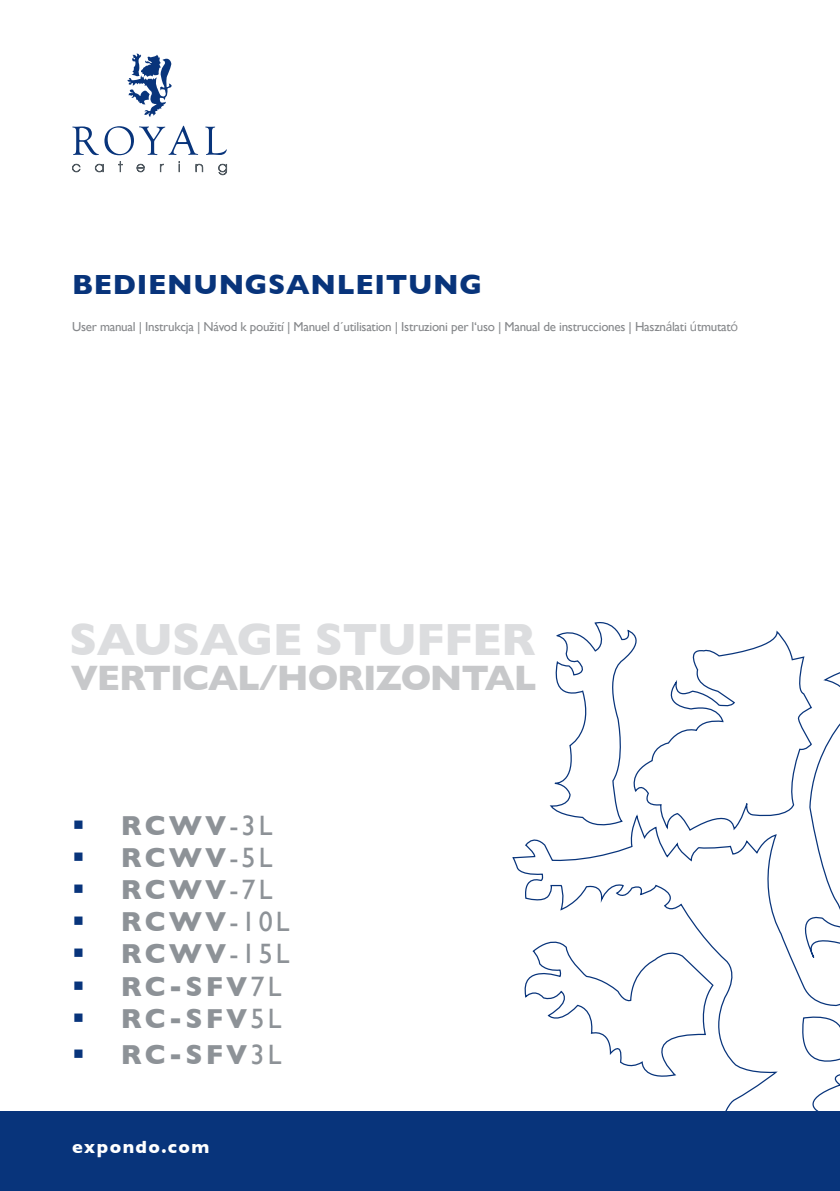
<style>
.page{position:relative;width:840px;height:1191px;background:#fff}
.page>*{position:absolute;margin:0;border:0;box-sizing:border-box;transform-origin:0 0}
.t1{font:700 46px "Gill Sans";letter-spacing:-.015em;color:#dcdddf}
.t2{font:700 36px "Gill Sans";letter-spacing:-.03em;color:#c7c8ca}
.t3{font:700 28.2px "Gill Sans";letter-spacing:.025em;color:#08347b}
.t4{font:700 28px "Gill Sans";letter-spacing:.11em;color:#8d9297}
.t5{font:700 18px "Gill Sans";letter-spacing:.08em;color:#fff}
.t6{font:13px "Gill Sans";letter-spacing:-.02em;color:#86888b}
.s1{font-family:"Segoe UI"}
.s2{color:#08347b}
.s3{font-weight:400}
</style>
<div class="page">
<svg style="left:512px;top:672px;width:327px;height:439px"></svg>
<svg style="left:519px;top:933px;width:195px;height:148px"></svg>
<svg style="left:549px;top:622px;width:263px;height:210px"></svg>
<div style="left:0;top:1111px;width:839px;height:80px;background:#08347b"></div>
<svg style="left:127px;top:53px;width:45px;height:64px"></svg>
<svg style="left:72px;top:161px;width:155px;height:14px"></svg>
<svg style="left:72px;top:126px;width:154px;height:29px"></svg>
<p class="t3" style="left:72px;top:268px;width:411px">BEDIENUNGSANLEITUNG</p>
<p class="t6" style="left:72px;top:319px;width:667px">User manual | Instrukcja | Návod k použití | Manuel d´utilisation | Istruzioni per l‘uso | Manual de instrucciones | Haszn<span class="s1">á</span>lati <span class="s1">ú</span>tmutat<span class="s1">ó</span></p>
<p class="t1" style="left:69px;top:612px;width:467px">SAUSAGE STUFFER</p>
<p class="t2" style="left:71px;top:657px;width:467px">VERTICAL/HORIZONTAL</p>
<p class="t4" style="left:72px;top:809px;width:202px"><span class="s2">▪</span> RCWV<span class="s3">-3L</span></p>
<p class="t4" style="left:72px;top:841px;width:202px"><span class="s2">▪</span> RCWV<span class="s3">-5L</span></p>
<p class="t4" style="left:72px;top:873px;width:202px"><span class="s2">▪</span> RCWV<span class="s3">-7L</span></p>
<p class="t4" style="left:72px;top:905px;width:219px"><span class="s2">▪</span> RCWV<span class="s3">-10L</span></p>
<p class="t4" style="left:72px;top:937px;width:219px"><span class="s2">▪</span> RCWV<span class="s3">-15L</span></p>
<p class="t4" style="left:72px;top:969px;width:211px"><span class="s2">▪</span> RC-SFV<span class="s3">7L</span></p>
<p class="t4" style="left:72px;top:1001px;width:211px"><span class="s2">▪</span> RC-SFV<span class="s3">5L</span></p>
<p class="t4" style="left:72px;top:1037px;width:211px"><span class="s2">▪</span> RC-SFV<span class="s3">3L</span></p>
<p class="t5" style="left:72px;top:1136px;width:139px">expondo.com</p>
</div>
